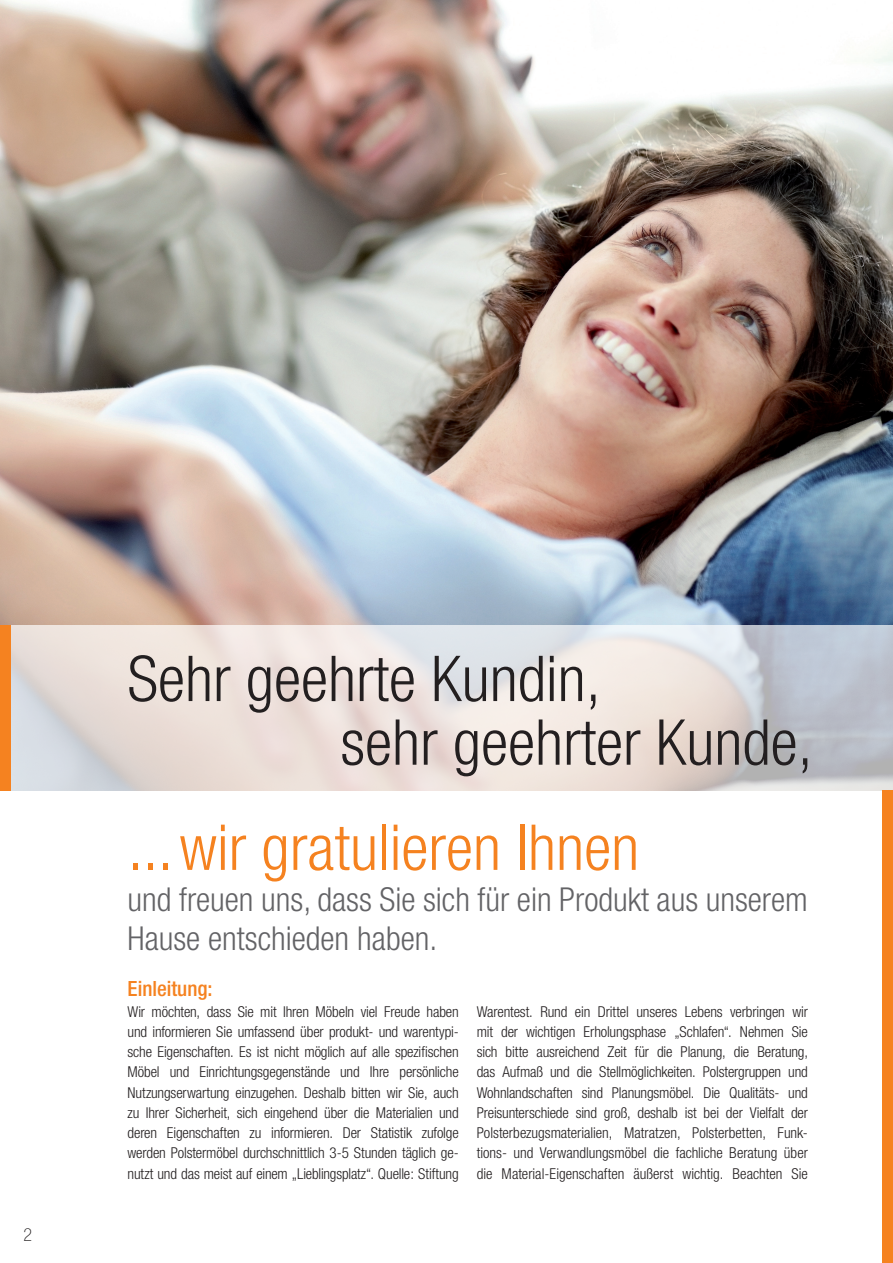
<style>
.page{position:relative;width:893px;height:1263px;background:#fff}
.page>*{position:absolute;margin:0;border:0;box-sizing:border-box;transform-origin:0 0}
.t1{font:300 condensed 63.3px/63.6px "Helvetica Neue";color:#231f20}
.t2{font:300 condensed 63.3px "Helvetica Neue";color:#f58220}
.t3{font:300 condensed 33px/38.5px "Helvetica Neue";color:#636366}
.t4{font:500 condensed 21px "Helvetica Neue";color:#f58220}
.t5{font:100 condensed 18px "Helvetica Neue";color:#231f20}
.t6{font:300 condensed 15px/20.2px "Helvetica Neue";letter-spacing:-.005em;color:#231f20;text-align:justify}
</style>
<div class="page">
<img style="left:0;top:0;width:893px;height:625px">
<svg style="left:11px;top:625px;width:882px;height:166px;background:#e2dbd9"></svg>
<div style="left:0;top:625px;width:11px;height:166px;background:#f58220"></div>
<div style="left:882px;top:791px;width:11px;height:472px;background:#f58220"></div>
<p class="t5" style="left:23px;top:1225px;width:10px">2</p>
<h1 class="t1" style="left:340px;top:646px;width:474px;text-indent:-213px">Sehr geehrte Kundin,<br>sehr geehrter Kunde,</h1>
<h1 class="t2" style="left:128px;top:811px;width:513px">...wir gratulieren Ihnen</h1>
<h2 class="t3" style="left:128px;top:880px;width:682px">und freuen uns, dass Sie sich für ein Produkt aus unserem<br>Hause entschieden haben.</h2>
<h3 class="t4" style="left:128px;top:976px;width:87px">Einleitung:</h3>
<p class="t6" style="left:128px;top:1001px;width:333px">Wir möchten, dass Sie mit Ihren Möbeln viel Freude haben und informieren Sie umfassend über produkt- und warentypi&shy;sche Eigenschaften. Es ist nicht möglich auf alle spezifischen Möbel und Einrichtungsgegenstände und Ihre persönliche Nutzungserwartung einzugehen. Deshalb bitten wir Sie, auch zu Ihrer Sicherheit, sich eingehend über die Materialien und deren Eigenschaften zu informieren. Der Statistik zufolge werden Polstermöbel durchschnittlich 3-5 Stunden täglich ge&shy;nutzt und das meist auf einem „Lieblingsplatz“. Quelle: Stiftung</p>
<p class="t6" style="left:477px;top:1001px;width:333px">Warentest. Rund ein Drittel unseres Lebens verbringen wir mit der wichtigen Erholungsphase „Schlafen“. Nehmen Sie sich bitte ausreichend Zeit für die Planung, die Beratung, das Aufmaß und die Stellmöglichkeiten. Polstergruppen und Wohnlandschaften sind Planungsmöbel. Die Qualitäts- und Preisunterschiede sind groß, deshalb ist bei der Vielfalt der Polsterbezugsmaterialien, Matratzen, Polsterbetten, Funk&shy;tions- und Verwandlungsmöbel die fachliche Beratung über die Material-Eigenschaften äußerst wichtig. Beachten Sie</p>
</div>
